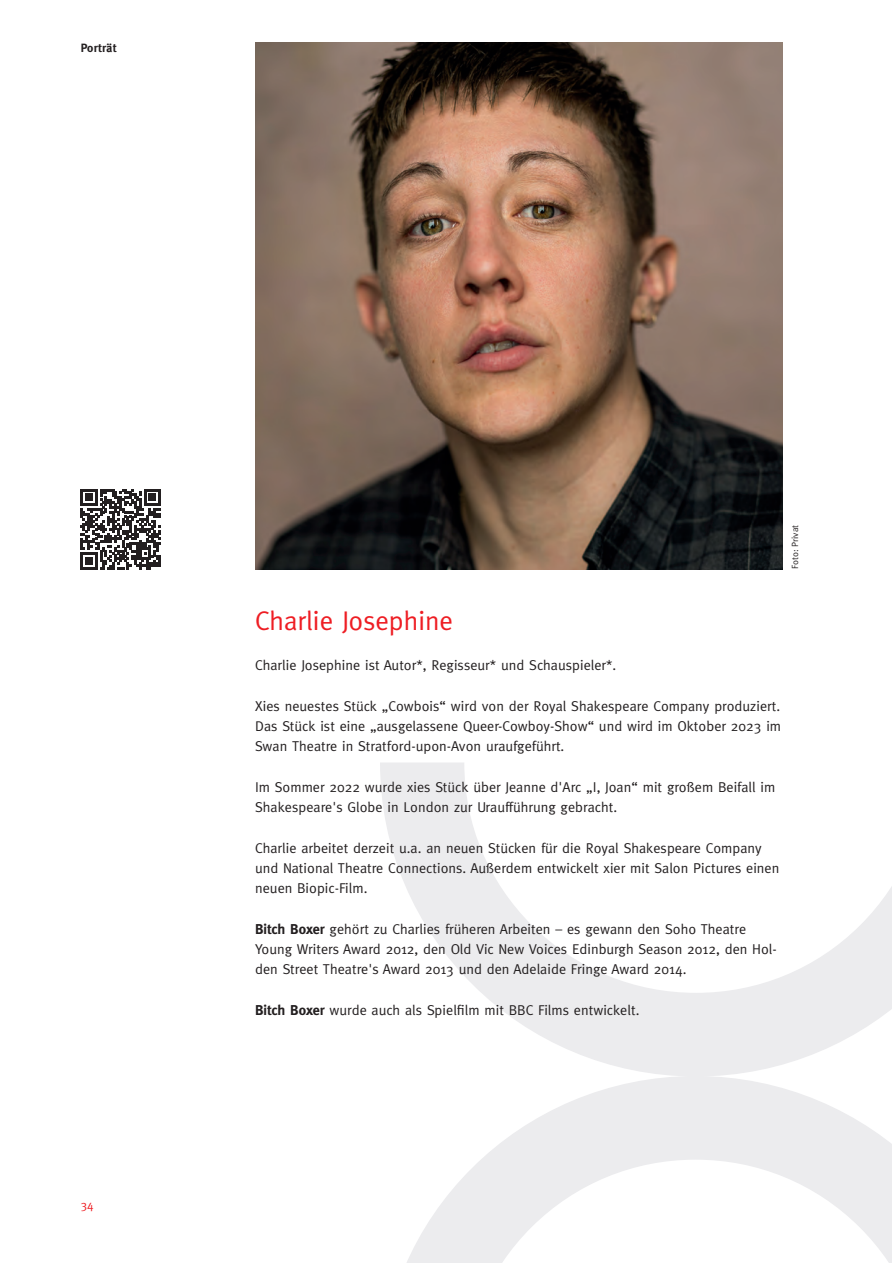
<style>
.page{position:relative;width:893px;height:1263px;background:#fff}
.page>*{position:absolute;margin:0;border:0;box-sizing:border-box;transform-origin:0 0}
.t1{font:27px "Meta";color:#ee1d23}
.t2{font:14.25px/20.2px "Meta";letter-spacing:.005em;color:#231f20}
.t3{font:700 12px "Meta";letter-spacing:.02em;color:#231f20}
.t4{font:12px "Meta";color:#ee1d23}
.t5{font:9px "Meta";letter-spacing:-.005em;color:#231f20}
.s1{font-weight:700}
</style>
<div class="page">
<svg style="left:407px;top:1076px;width:485px;height:187px"></svg>
<svg style="left:380px;top:763px;width:512px;height:313px"></svg>
<img style="left:255px;top:43px;width:527px;height:527px">
<svg style="left:80px;top:489px;width:81px;height:80px"></svg>
<p class="t3" style="left:81px;top:41px;width:37px">Porträt</p>
<p class="t4" style="left:81px;top:1197px;width:14px">34</p>
<p class="t5" style="left:790px;top:569px;width:46px;rotate:-90deg">Foto: Privat</p>
<h1 class="t1" style="left:255px;top:605px;width:199px">Charlie Josephine</h1>
<p class="t2" style="left:255px;top:655px;width:363px">Charlie Josephine ist Autor*, Regisseur* und Schauspieler*.</p>
<p class="t2" style="left:255px;top:696px;width:527px;text-align:justify">Xies neuestes Stück „Cowbois“ wird von der Royal Shakespeare Company produziert.<br>Das Stück ist eine „ausgelassene Queer-Cowboy-Show“ und wird im Oktober 2023 im Swan Theatre in Stratford-upon-Avon uraufgeführt.</p>
<p class="t2" style="left:255px;top:777px;width:522px">Im Sommer 2022 wurde xies Stück über Jeanne d'Arc „I, Joan“ mit großem Beifall im<br>Shakespeare's Globe in London zur Uraufführung gebracht.</p>
<p class="t2" style="left:255px;top:837px;width:526px">Charlie arbeitet derzeit u.a. an neuen Stücken für die Royal Shakespeare Company und National Theatre Connections. Außerdem entwickelt xier mit Salon Pictures einen neuen Biopic-Film.</p>
<p class="t2" style="left:255px;top:918px;width:523px"><span class="s1">Bitch Boxer</span> gehört zu Charlies früheren Arbeiten – es gewann den Soho Theatre<br>Young Writers Award 2012, den Old Vic New Voices Edinburgh Season 2012, den Hol&shy;den Street Theatre's Award 2013 und den Adelaide Fringe Award 2014.</p>
<p class="t2" style="left:255px;top:999px;width:386px"><span class="s1">Bitch Boxer</span> wurde auch als Spielfilm mit BBC Films entwickelt.</p>
</div>
